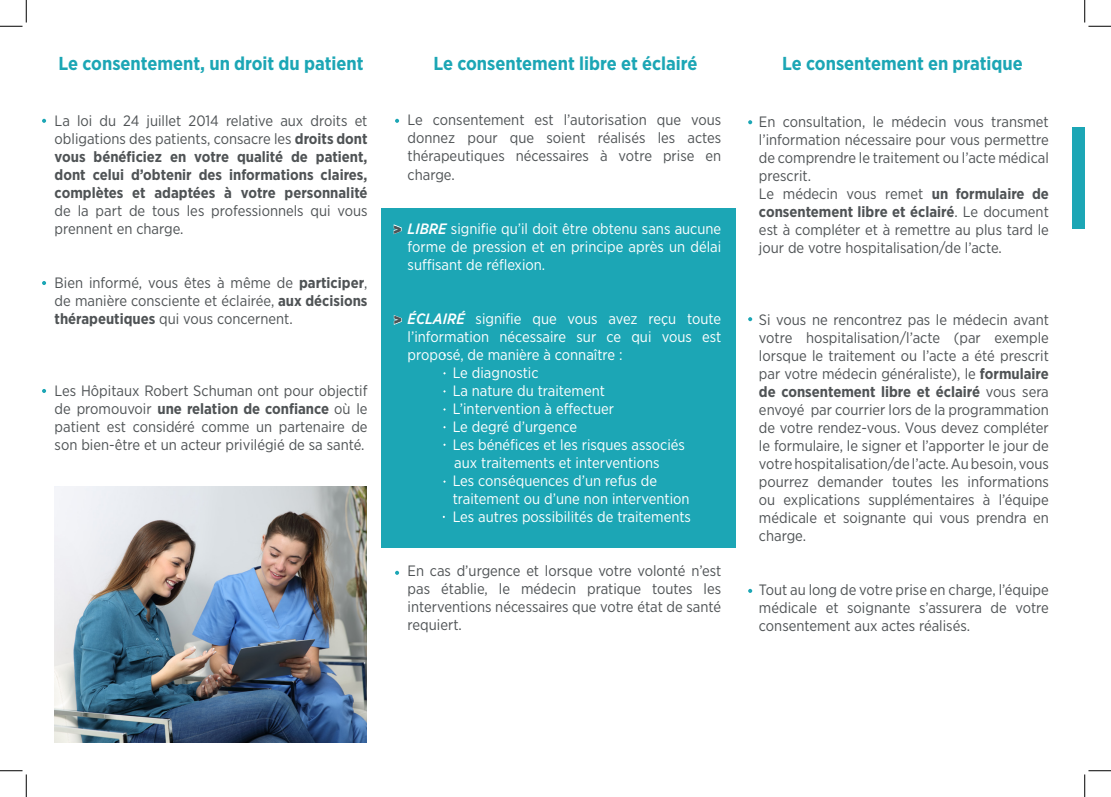
<style>
.page{position:relative;width:1111px;height:797px;background:#fff}
.page>*{position:absolute;margin:0;border:0;box-sizing:border-box;transform-origin:0 0}
.t1{font:700 18.75px "Gotham Narrow";color:#1ca6b5}
.t2{font:15px/18px "Gotham Narrow";color:#4f5355;text-align:justify}
.t3{font:15px/18px "Gotham Narrow";color:#fff;text-align:justify}
.t4{font:900 15px "Gotham Narrow";color:#4f5355}
.s1{font-weight:700}
.s2{font-weight:900;color:#4f5355}
.s3{font-weight:500;font-style:italic}
</style>
<div class="page">
<div style="left:381px;top:208px;width:354px;height:340px;background:#1ca6b5"></div>
<svg style="left:42px;top:119px;width:4px;height:4px"></svg>
<svg style="left:42px;top:281px;width:4px;height:4px"></svg>
<svg style="left:42px;top:389px;width:4px;height:4px"></svg>
<svg style="left:395px;top:119px;width:4px;height:4px"></svg>
<svg style="left:395px;top:571px;width:4px;height:4px"></svg>
<svg style="left:393px;top:224px;width:8px;height:10px"></svg>
<svg style="left:748px;top:120px;width:4px;height:4px"></svg>
<svg style="left:748px;top:317px;width:4px;height:4px"></svg>
<svg style="left:748px;top:589px;width:4px;height:4px"></svg>
<img style="left:55px;top:486px;width:311px;height:256px">
<svg style="left:393px;top:315px;width:9px;height:10px"></svg>
<div style="left:1071px;top:128px;width:13px;height:101px;background:#1ca6b5"></div>
<svg style="left:0;top:0;width:27px;height:27px"></svg>
<svg style="left:0;top:770px;width:27px;height:27px"></svg>
<svg style="left:1084px;top:0;width:26px;height:27px"></svg>
<svg style="left:1084px;top:770px;width:26px;height:27px"></svg>
<p class="t1" style="left:59px;top:51px;width:306px">Le consentement, un droit du patient</p>
<p class="t2" style="left:55px;top:111px;width:314px">La loi du 24 juillet 2014 relative aux droits et obligations des patients, consacre les <span class="s1">droits dont vous bénéficiez en votre qualité de patient, dont celui d’obtenir des informations claires, complètes et adaptées à votre personnalité </span>de la part de tous les professionnels qui vous prennent en charge.</p>
<p class="t2" style="left:55px;top:273px;width:314px">Bien informé, vous êtes à même de <span class="s1">participer</span>, de manière consciente et éclairée, <span class="s1">aux décisions thérapeutiques</span> qui vous concernent.</p>
<p class="t2" style="left:55px;top:381px;width:314px">Les Hôpitaux Robert Schuman ont pour objectif de promouvoir <span class="s1">une relation de confiance</span> où le patient est considéré comme un partenaire de son bien-être et un acteur privilégié de sa santé.</p>
<p class="t1" style="left:433px;top:51px;width:265px">Le consentement libre et éclairé</p>
<p class="t2" style="left:407px;top:111px;width:315px">Le consentement est l’autorisation que vous donnez pour que soient réalisés les actes thérapeutiques nécessaires à votre prise en charge.</p>
<p class="t3" style="left:407px;top:219px;width:315px;text-indent:-14px"><span class="s2">&gt;</span> <span class="s3">LIBRE</span> signifie qu’il doit être obtenu sans aucune forme de pression et en principe après un délai suffisant de réflexion.</p>
<p class="t3" style="left:407px;top:309px;width:315px"><span class="s3">ÉCLAIRÉ</span> signifie que vous avez reçu toute l’information nécessaire sur ce qui vous est proposé, de manière à connaître :</p>
<p class="t3" style="left:452px;top:363px;width:87px">Le diagnostic</p>
<p class="t3" style="left:452px;top:381px;width:154px">La nature du traitement</p>
<p class="t3" style="left:452px;top:399px;width:163px">L’intervention à effectuer</p>
<p class="t3" style="left:452px;top:417px;width:126px">Le degré d’urgence</p>
<p class="t3" style="left:452px;top:435px;width:234px">Les bénéfices et les risques associés aux traitements et interventions</p>
<p class="t3" style="left:452px;top:471px;width:238px">Les conséquences d’un refus de traitement ou d’une non intervention</p>
<p class="t3" style="left:452px;top:507px;width:240px">Les autres possibilités de traitements</p>
<p class="t4" style="left:393px;top:310px;width:10px">&gt;</p>
<p class="t2" style="left:407px;top:561px;width:315px">En cas d’urgence et lorsque votre volonté n’est pas établie, le médecin pratique toutes les interventions nécessaires que votre état de santé requiert.</p>
<p class="t1" style="left:782px;top:51px;width:242px">Le consentement en pratique</p>
<p class="t2" style="left:758px;top:112px;width:291px">En consultation, le médecin vous transmet l’information nécessaire pour vous permettre de comprendre le traitement ou l’acte médical prescrit.</p>
<p class="t2" style="left:758px;top:184px;width:291px">Le médecin vous remet <span class="s1">un formulaire de consentement libre et éclairé</span>. Le document est à compléter et à remettre au plus tard le jour de votre hospitalisation/de l’acte.</p>
<p class="t2" style="left:758px;top:310px;width:291px">Si vous ne rencontrez pas le médecin avant votre hospitalisation/l’acte (par exemple lorsque le traitement ou l’acte a été prescrit par votre médecin généraliste), le <span class="s1">formulaire de consentement libre et éclairé</span> vous sera envoyé par courrier lors de la programmation de votre rendez-vous. Vous devez compléter le formulaire, le signer et l’apporter le jour de votre hospitalisation/de l’acte. Au besoin, vous pourrez demander toutes les informations ou explications supplémentaires à l’équipe médicale et soignante qui vous prendra en charge.</p>
<p class="t2" style="left:758px;top:580px;width:291px">Tout au long de votre prise en charge, l’équipe médicale et soignante s’assurera de votre consentement aux actes réalisés.</p>
</div>
